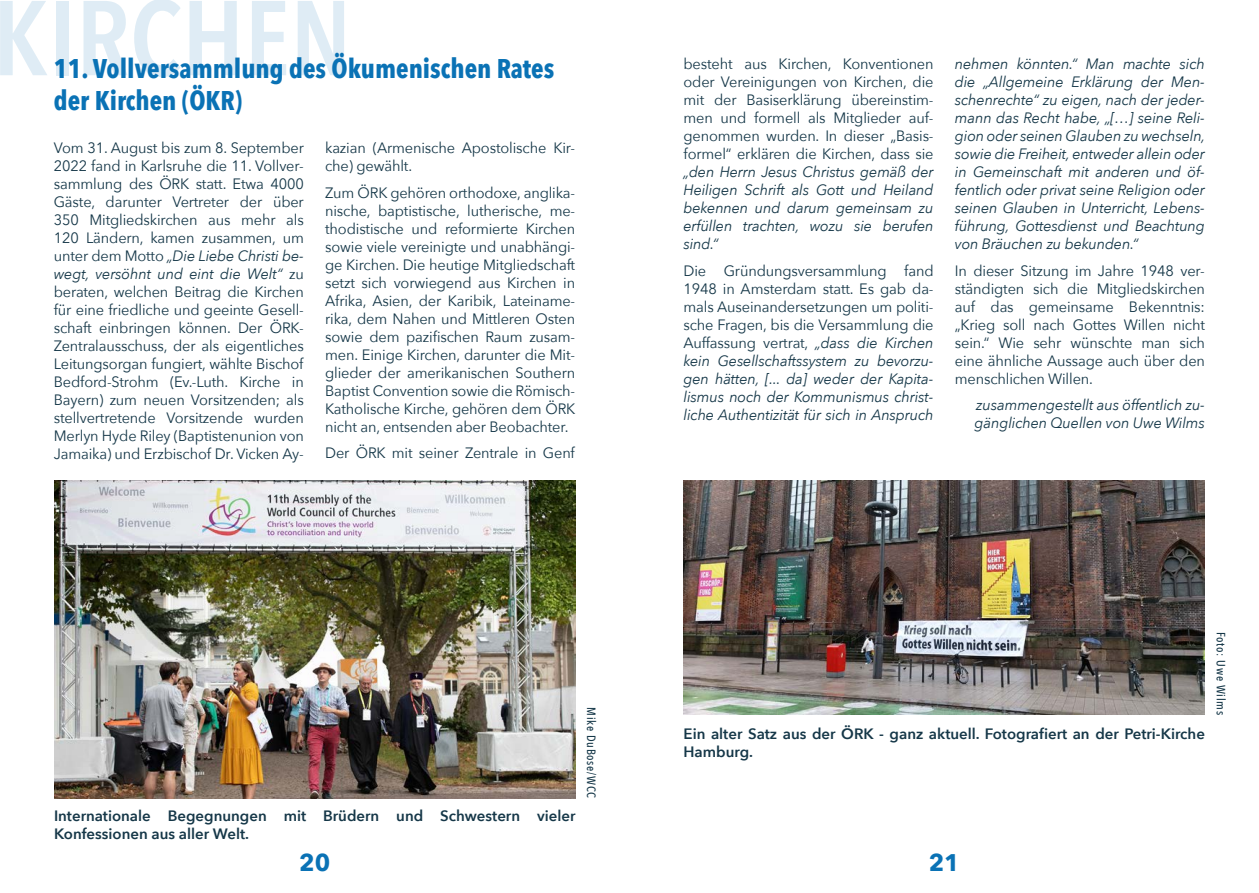
<style>
.page{position:relative;width:1259px;height:893px;background:#fff}
.page>*{position:absolute;margin:0;border:0;box-sizing:border-box;transform-origin:0 0}
.t1{font:600 105px "Avenir Next Condensed";color:#0a72b5}
.t2{font:700 27px/32.4px "Avenir Next Condensed";color:#0a72b5}
.Fließtext{font:700 24px "Avenir Next";color:#0a72b5}
.Fließtext-2{font:15px/18px "Avenir Next";letter-spacing:-.01em;color:#153748;text-align:justify}
.Fließtext-3{font:italic 15px/18px "Avenir Next";letter-spacing:-.01em;color:#153748;text-align:justify}
.Fließtext-4{font:600 15px/18px "Avenir Next";color:#153748}
.t3{font:500 12px "Avenir Next Condensed";letter-spacing:.06em;color:#153748}
.s1{font-style:italic}
.s2{font-style:normal}
</style>
<div class="page">
<img style="left:54px;top:480px;width:521px;height:318px">
<img style="left:683px;top:480px;width:522px;height:235px">
<h1 class="t1" style="left:-7px;top:-52px;width:360px">KIRCHEN</h1>
<p class="t2" style="left:54px;top:52px;width:502px">11. Vollversammlung des Ökumenischen Rates der Kirchen (ÖKR)</p>
<p class="Fließtext-2" style="left:54px;top:138px;width:252px">Vom 31. August bis zum 8. September 2022 fand in Karlsruhe die 11. Vollver&shy;sammlung des ÖRK statt. Etwa 4000<br>Gäste, darunter Vertreter der über 350 Mitgliedskirchen aus mehr als 120 Ländern, kamen zusammen, um unter dem Motto <span class="s1">„Die Liebe Christi be&shy;wegt, versöhnt und eint die Welt“</span> zu beraten, welchen Beitrag die Kirchen für eine friedliche und geeinte Gesell&shy;schaft einbringen können. Der ÖRK-Zentralausschuss, der als eigentliches Leitungsorgan fungiert, wählte Bischof Bedford-Strohm (Ev.-Luth. Kirche in Bayern) zum neuen Vorsitzenden; als stellvertretende Vorsitzende wurden Merlyn Hyde Riley (Baptistenunion von Jamaika) und Erzbischof Dr. Vicken Ay-</p>
<p class="Fließtext-2" style="left:325px;top:138px;width:252px">kazian (Armenische Apostolische Kir&shy;che) gewählt.</p>
<p class="Fließtext-2" style="left:325px;top:183px;width:252px">Zum ÖRK gehören orthodoxe, anglika&shy;nische, baptistische, lutherische, me&shy;thodistische und reformierte Kirchen sowie viele vereinigte und unabhängi&shy;ge Kirchen. Die heutige Mitgliedschaft setzt sich vorwiegend aus Kirchen in Afrika, Asien, der Karibik, Lateiname&shy;rika, dem Nahen und Mittleren Osten sowie dem pazifischen Raum zusam&shy;men. Einige Kirchen, darunter die Mit&shy;glieder der amerikanischen Southern Baptist Convention sowie die Römisch-Katholische Kirche, gehören dem ÖRK nicht an, entsenden aber Beobachter.</p>
<p class="Fließtext-2" style="left:325px;top:443px;width:251px">Der ÖRK mit seiner Zentrale in Genf</p>
<p class="Fließtext-4" style="left:54px;top:806px;width:523px">Internationale Begegnungen mit Brüdern und Schwestern vieler<br>Konfessionen aus aller Welt.</p>
<p class="Fließtext" style="left:299px;top:842px;width:33px">20</p>
<p class="t3" style="left:599px;top:707px;width:92px;rotate:90deg">Mike DuBose/WCC</p>
<p class="Fließtext-2" style="left:683px;top:54px;width:252px">besteht aus Kirchen, Konventionen oder Vereinigungen von Kirchen, die mit der Basiserklärung übereinstim&shy;men und formell als Mitglieder auf&shy;genommen wurden. In dieser „Basis&shy;formel“ erklären die Kirchen, dass sie <span class="s1">„den Herrn Jesus Christus gemäß der Heiligen Schrift als Gott und Heiland bekennen und darum gemeinsam zu erfüllen trachten, wozu sie berufen sind.“</span></p>
<p class="Fließtext-3" style="left:683px;top:261px;width:252px"><span class="s2">Die Gründungsversammlung fand 1948 in Amsterdam statt. Es gab da&shy;mals Auseinandersetzungen um politi&shy;sche Fragen, bis die Versammlung die Auffassung vertrat,</span> „dass die Kirchen kein Gesellschaftssystem zu bevorzu&shy;gen hätten, [... da] weder der Kapita&shy;lismus noch der Kommunismus christ&shy;liche Authentizität für sich in Anspruch</p>
<p class="Fließtext-3" style="left:955px;top:54px;width:252px">nehmen könnten.“ Man machte sich die „Allgemeine Erklärung der Men&shy;schenrechte“ zu eigen, nach der jeder&shy;mann das Recht habe, „[…] seine Reli&shy;gion oder seinen Glauben zu wechseln, sowie die Freiheit, entweder allein oder in Gemeinschaft mit anderen und öf&shy;fentlich oder privat seine Religion oder seinen Glauben in Unterricht, Lebens&shy;führung, Gottesdienst und Beachtung von Bräuchen zu bekunden.“</p>
<p class="Fließtext-2" style="left:955px;top:261px;width:252px">In dieser Sitzung im Jahre 1948 ver&shy;ständigten sich die Mitgliedskirchen auf das gemeinsame Bekenntnis: „Krieg soll nach Gottes Willen nicht sein.“ Wie sehr wünschte man sich eine ähnliche Aussage auch über den menschlichen Willen.</p>
<p class="Fließtext-3" style="left:974px;top:395px;width:232px">zusammengestellt aus öffentlich zu&shy;gänglichen Quellen von Uwe Wilms</p>
<p class="Fließtext-4" style="left:683px;top:724px;width:523px">Ein alter Satz aus der ÖRK - ganz aktuell. Fotografiert an der Petri-Kirche<br>Hamburg.</p>
<p class="t3" style="left:1228px;top:632px;width:85px;rotate:90deg">Foto: Uwe Wilms</p>
<p class="Fließtext" style="left:928px;top:842px;width:33px">21</p>
</div>
